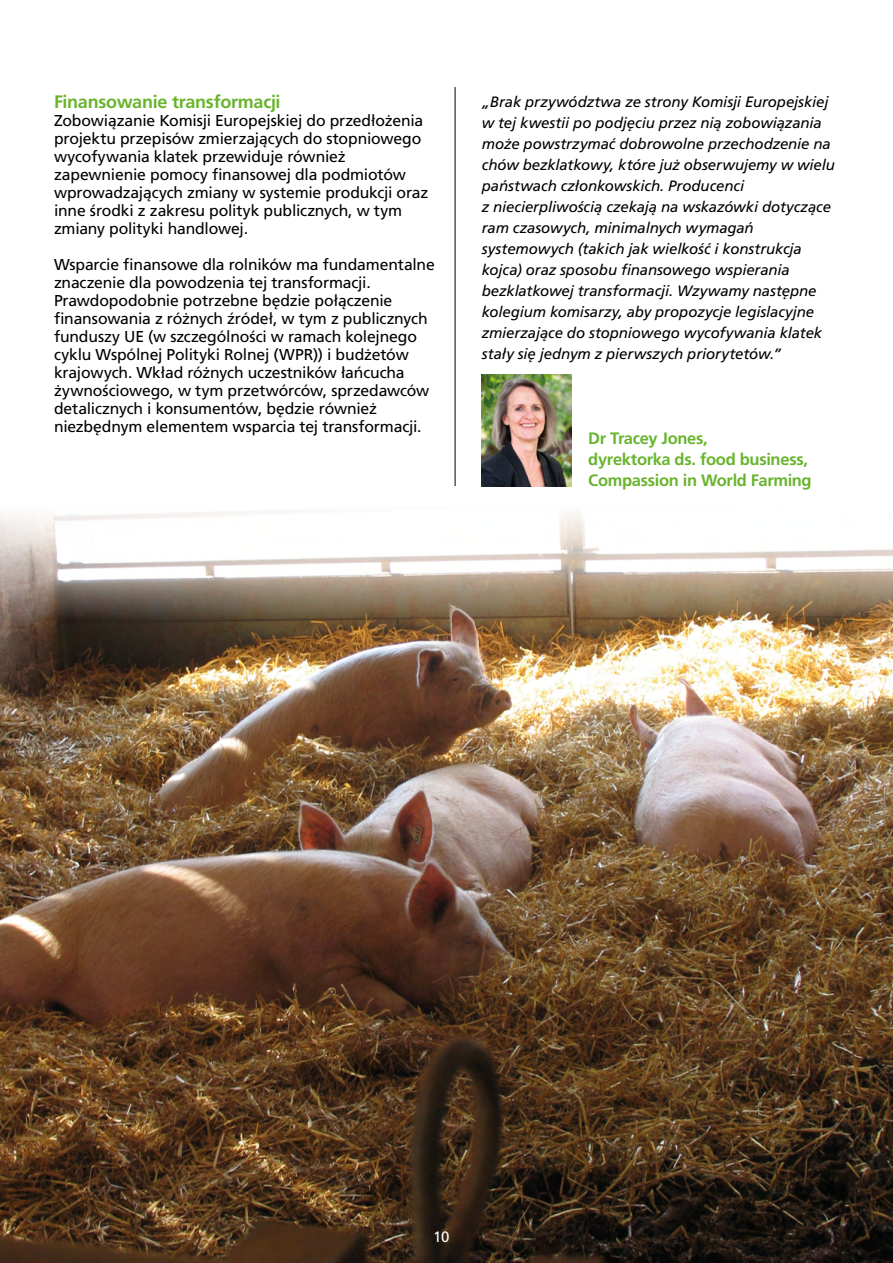
<style>
.page{position:relative;width:893px;height:1263px;background:#fff}
.page>*{position:absolute;margin:0;border:0;box-sizing:border-box;transform-origin:0 0}
.t1{font:700 18px "Frutiger LT Com";letter-spacing:-.015em;color:#69b42e}
.t2{font:700 16.5px/21px "Frutiger LT Com";letter-spacing:-.02em;color:#69b42e}
.t3{font:15.75px/18px "Frutiger LT Com";letter-spacing:-.01em;color:#000}
.t4{font:italic 15px/21px "Frutiger LT Com";letter-spacing:-.01em;color:#000}
.t5{font:15px "Frutiger LT Com";color:#fff}
</style>
<div class="page">
<img style="left:0;top:703px;width:893px;height:560px">
<img style="left:0;top:450px;width:893px;height:253px">
<hr style="left:455px;top:87px;width:1px;height:399px;background:#000">
<img style="left:481px;top:374px;width:90px;height:112px">
<p class="t1" style="left:54px;top:91px;width:228px">Finansowanie transformacji</p>
<p class="t3" style="left:54px;top:112px;width:376px">Zobowiązanie Komisji Europejskiej do przedłożenia projektu przepisów zmierzających do stopniowego wycofywania klatek przewiduje również zapewnienie pomocy finansowej dla podmiotów wprowadzających zmiany w systemie produkcji oraz inne środki z zakresu polityk publicznych, w tym zmiany polityki handlowej.</p>
<p class="t3" style="left:54px;top:256px;width:382px">Wsparcie finansowe dla rolników ma fundamentalne znaczenie dla powodzenia tej transformacji.<br>Prawdopodobnie potrzebne będzie połączenie finansowania z różnych źródeł, w tym z publicznych funduszy UE (w szczególności w ramach kolejnego cyklu Wspólnej Polityki Rolnej (WPR)) i budżetów krajowych. Wkład różnych uczestników łańcucha żywnościowego, w tym przetwórców, sprzedawców detalicznych i konsumentów, będzie również niezbędnym elementem wsparcia tej transformacji.</p>
<p class="t4" style="left:482px;top:91px;width:355px">„Brak przywództwa ze strony Komisji Europejskiej w tej kwestii po podjęciu przez nią zobowiązania może powstrzymać dobrowolne przechodzenie na chów bezklatkowy, które już obserwujemy w wielu państwach członkowskich. Producenci<br>z niecierpliwością czekają na wskazówki dotyczące ram czasowych, minimalnych wymagań systemowych (takich jak wielkość i konstrukcja kojca) oraz sposobu finansowego wspierania bezklatkowej transformacji. Wzywamy następne kolegium komisarzy, aby propozycje legislacyjne zmierzające do stopniowego wycofywania klatek stały się jednym z pierwszych priorytetów.”</p>
<p class="t2" style="left:588px;top:428px;width:225px">Dr Tracey Jones,<br>dyrektorka ds. food business,<br>Compassion in World Farming</p>
<p class="t5" style="left:433px;top:1227px;width:18px">10</p>
</div>
